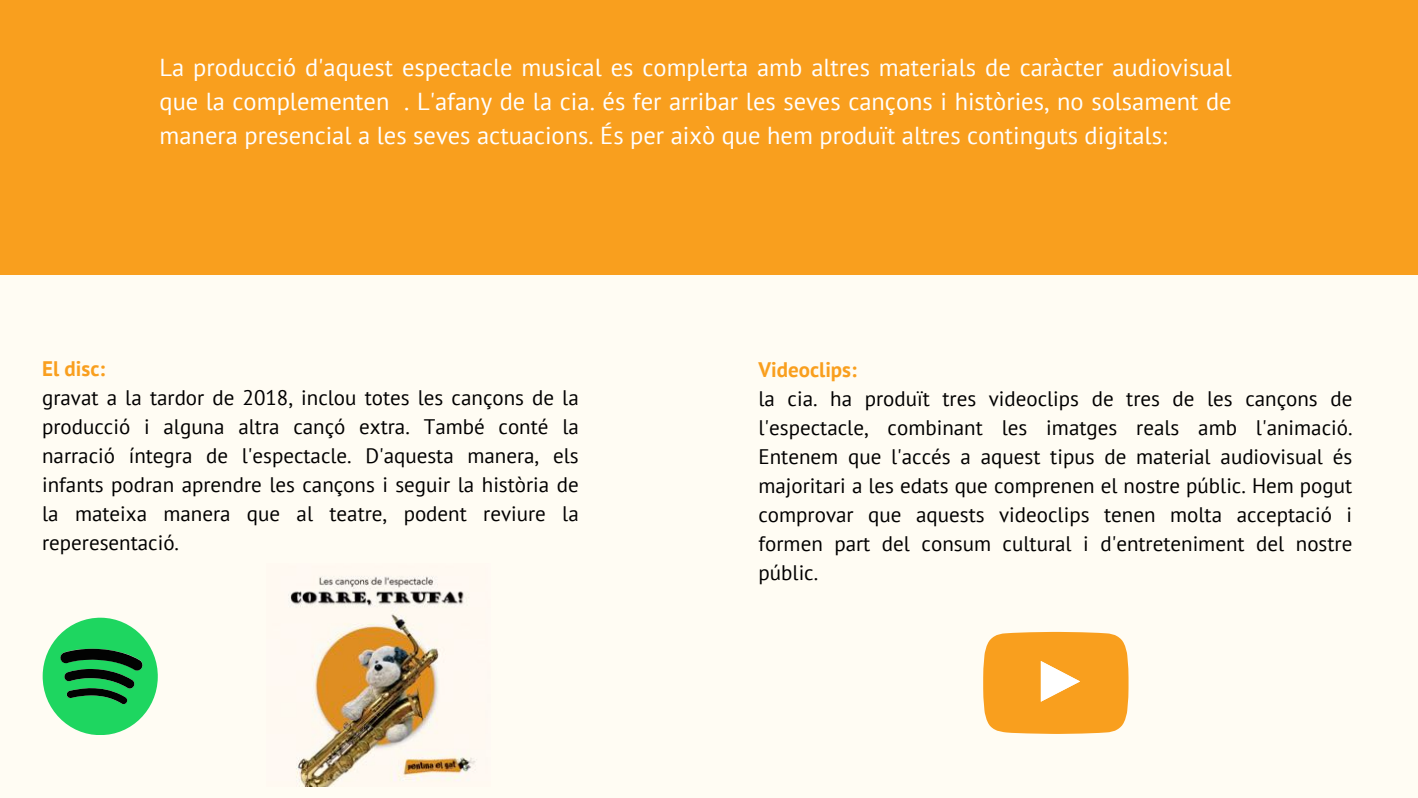
<style>
.page{position:relative;width:1418px;height:798px;background:#fffcf3}
.page>*{position:absolute;margin:0;border:0;box-sizing:border-box;transform-origin:0 0}
.t1{font:24.5px/33.8px "PT Sans";color:#fff;text-align:justify}
.t2{font:21px/29.1px "PT Sans";color:#000;text-align:justify}
.t3{font:700 21px "PT Sans";color:#f99f1e}
</style>
<div class="page">
<div style="left:0;top:0;width:1418px;height:274px;background:#f99f1e"></div>
<img style="left:288px;top:576px;width:189px;height:210px">
<svg style="left:42px;top:618px;width:116px;height:117px"></svg>
<svg style="left:983px;top:632px;width:145px;height:102px;background:#f9a935"></svg>
<p class="t1" style="left:160px;top:50px;width:1073px">La producció d'aquest espectacle musical es complerta amb altres materials de caràcter audiovisual que la complementen . L'afany de la cia. és fer arribar les seves cançons i històries, no solsament de manera presencial a les seves actuacions. És per això que hem produït altres continguts digitals:</p>
<p class="t3" style="left:42px;top:355px;width:64px">El disc:</p>
<p class="t2" style="left:42px;top:383px;width:538px">gravat a la tardor de 2018, inclou totes les cançons de la producció i alguna altra cançó extra. També conté la narració íntegra de l'espectacle. D'aquesta manera, els infants podran aprendre les cançons i seguir la història de la mateixa manera que al teatre, podent reviure la reperesentació.</p>
<p class="t3" style="left:758px;top:356px;width:100px">Videoclips:</p>
<p class="t2" style="left:758px;top:384px;width:595px">la cia. ha produït tres videoclips de tres de les cançons de l'espectacle, combinant les imatges reals amb l'animació.<br>Entenem que l'accés a aquest tipus de material audiovisual és majoritari a les edats que comprenen el nostre públic. Hem pogut comprovar que aquests videoclips tenen molta acceptació i formen part del consum cultural i d'entreteniment del nostre públic.</p>
</div>
